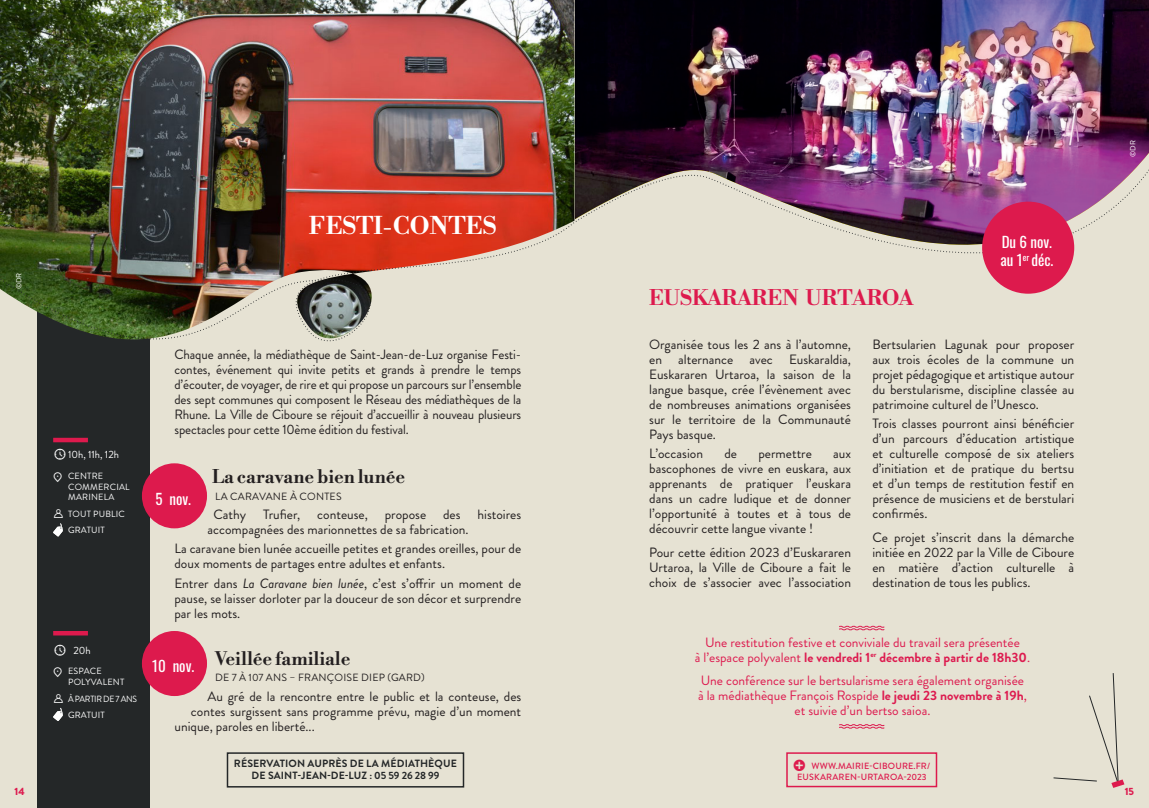
<style>
.page{position:relative;width:1149px;height:808px;background:#fff}
.page>*{position:absolute;margin:0;border:0;box-sizing:border-box;transform-origin:0 0}
.titres_festivals{font:24px "Libre Bodoni";color:#fff}
.titres_festivals-2{font:21px "Libre Bodoni";color:#dd1a4d}
.titre_évent{font:18px "Libre Bodoni";color:#231f20}
.dates_rond{font:15px "Oswald";color:#fff}
.descriptif_spectacle{font:13.5px/15px "Brandon Grotesque";color:#231f20;text-align:justify}
.descriptif_spectacle-2{font:13.5px "Brandon Grotesque";color:#dd1b4f}
.descriptif_spectacle-3{font:700 13.5px "Brandon Grotesque";color:#dd1b4f}
.GRATUIT_TOUT_PUBLIC{font:700 10.5px/12.6px "Brandon Grotesque";letter-spacing:.01em;color:#242728;text-align:center}
.nom_cie{font:10.5px "Brandon Grotesque";letter-spacing:.02em;color:#231f20}
.listes_horaires_events{font:10.5px "Brandon Grotesque";color:#fff}
.t1{font:900 10.5px "Brandon Grotesque";color:#dd1b4f}
.listes_horaires_events-2{font:9px/10.8px "Brandon Grotesque";letter-spacing:.02em;color:#fff}
.bouton_resa___site_internet{font:500 9px/10.8px "Brandon Grotesque";letter-spacing:.02em;color:#dd1a4d}
.listes_horaires_events-3{font:9px "Brandon Grotesque";letter-spacing:-.03em;color:#fff;scale:.95 1}
.paragraphes{font:7.5px "Brandon Grotesque";color:#fff}
.s1{font-family:"Aquawax Pro Pictograms";font-size:13.5px}
.s2{font-style:italic}
.s3{font-weight:400}
.s4{font-weight:700}
</style>
<div class="page">
<div style="left:571px;top:0;width:577px;height:808px;background:#e6e2d3"></div>
<img style="left:574px;top:0;width:574px;height:128px">
<div style="left:0;top:0;width:574px;height:808px;background:#e6e2d3"></div>
<div style="left:37px;top:0;width:113px;height:808px;background:#242728"></div>
<hr style="left:53px;top:438px;width:35px;height:4px;background:#dd1a4d">
<hr style="left:53px;top:631px;width:35px;height:4px;background:#dd1a4d">
<img style="left:0;top:0;width:574px;height:128px">
<svg style="left:79px;top:330px;width:122px;height:10px"></svg>
<img style="left:0;top:128px;width:1148px;height:202px">
<div style="left:142px;top:463px;width:65px;height:65px;background:#dd1a4d;border-radius:50%"></div>
<div style="left:142px;top:631px;width:65px;height:65px;background:#dd1a4d;border-radius:50%"></div>
<div style="left:981px;top:202px;width:92px;height:92px;background:#dd1a4d;border-radius:50%"></div>
<svg style="left:1053px;top:673px;width:71px;height:115px"></svg>
<svg style="left:839px;top:625px;width:45px;height:6px"></svg>
<svg style="left:839px;top:724px;width:45px;height:5px"></svg>
<div style="left:227px;top:752px;width:237px;height:35px;border:2px solid #242728"></div>
<div style="left:786px;top:752px;width:150px;height:35px;border:2px solid #dd1a4d"></div>
<svg style="left:53px;top:523px;width:10px;height:13px"></svg>
<svg style="left:53px;top:707px;width:10px;height:14px"></svg>
<p class="paragraphes" style="left:14px;top:289px;width:18px;rotate:-90deg">©DR</p>
<p class="listes_horaires_events" style="left:68px;top:447px;width:52px">10h, 11h, 12h</p>
<p class="listes_horaires_events-2" style="left:68px;top:470px;width:63px;text-indent:-15px"><span class="s1">l</span> CENTRE<br>COMMERCIAL<br>MARINELA</p>
<p class="listes_horaires_events-2" style="left:68px;top:509px;width:58px">TOUT PUBLIC</p>
<p class="listes_horaires_events-2" style="left:68px;top:525px;width:38px">GRATUIT</p>
<p class="listes_horaires_events" style="left:73px;top:643px;width:19px">20h</p>
<p class="listes_horaires_events-2" style="left:68px;top:666px;width:58px;text-indent:-15px"><span class="s1">l</span> ESPACE<br>POLYVALENT</p>
<p class="listes_horaires_events-3" style="left:68px;top:692px;width:74px">À PARTIR DE 7 ANS</p>
<p class="listes_horaires_events-2" style="left:68px;top:709px;width:38px">GRATUIT</p>
<p class="titres_festivals" style="left:309px;top:206px;width:189px">FESTI-CONTES</p>
<p class="descriptif_spectacle" style="left:174px;top:347px;width:348px">Chaque année, la médiathèque de Saint-Jean-de-Luz organise Festi&shy;contes, événement qui invite petits et grands à prendre le temps d’écouter, de voyager, de rire et qui propose un parcours sur l’ensemble des sept communes qui composent le Réseau des médiathèques de la Rhune. La Ville de Ciboure se réjouit d’accueillir à nouveau plusieurs spectacles pour cette 10ème édition du festival.</p>
<p class="titre_évent" style="left:212px;top:462px;width:194px">La caravane bien lunée</p>
<p class="nom_cie" style="left:215px;top:489px;width:128px">LA CARAVANE À CONTES</p>
<p class="descriptif_spectacle" style="left:207px;top:507px;width:315px;text-indent:6px">Cathy Trufier, conteuse, propose des histoires accompagnées des marionnettes de sa fabrication.</p>
<p class="descriptif_spectacle" style="left:174px;top:541px;width:348px">La caravane bien lunée accueille petites et grandes oreilles, pour de doux moments de partages entre adultes et enfants.</p>
<p class="descriptif_spectacle" style="left:174px;top:575px;width:348px">Entrer dans <span class="s2">La Caravane bien lunée</span>, c’est s’offrir un moment de pause, se laisser dorloter par la douceur de son décor et surprendre par les mots.</p>
<p class="titre_évent" style="left:215px;top:643px;width:137px">Veillée familiale</p>
<p class="nom_cie" style="left:215px;top:671px;width:211px">DE 7 À 107 ANS – FRANÇOISE DIEP (GARD)</p>
<p class="descriptif_spectacle" style="left:207px;top:689px;width:315px">Au gré de la rencontre entre le public et la conteuse, des</p>
<p class="descriptif_spectacle" style="left:191px;top:704px;width:332px">contes surgissent sans programme prévu, magie d’un moment</p>
<p class="descriptif_spectacle" style="left:174px;top:719px;width:142px">unique, paroles en liberté...</p>
<p class="dates_rond" style="left:155px;top:485px;width:37px">5 nov.</p>
<p class="dates_rond" style="left:152px;top:653px;width:44px">10 nov.</p>
<p class="titres_festivals-2" style="left:649px;top:280px;width:265px">EUSKARAREN URTAROA</p>
<p class="dates_rond" style="left:1001px;top:228px;width:52px">Du 6 nov.</p>
<p class="dates_rond" style="left:1000px;top:246px;width:54px">au 1<sup>er</sup> déc.</p>
<p class="descriptif_spectacle" style="left:649px;top:337px;width:203px">Organisée tous les 2 ans à l’automne, en alternance avec Euskaraldia, Euskararen Urtaroa, la saison de la langue basque, crée l’évènement avec de nombreuses animations organisées sur le territoire de la Communauté Pays basque.</p>
<p class="descriptif_spectacle" style="left:649px;top:446px;width:55px">L’occasion</p>
<p class="descriptif_spectacle" style="left:724px;top:446px;width:14px">de</p>
<p class="descriptif_spectacle" style="left:758px;top:446px;width:55px">permettre</p>
<p class="descriptif_spectacle" style="left:649px;top:446px;width:203px;text-indent:184px">aux bascophones de vivre en euskara, aux apprenants de pratiquer l’euskara dans un cadre ludique et de donner l’opportunité à toutes et à tous de découvrir cette langue vivante !</p>
<p class="descriptif_spectacle" style="left:649px;top:545px;width:203px">Pour cette édition 2023 d’Euskararen Urtaroa, la Ville de Ciboure a fait le choix de s’associer avec l’association</p>
<p class="descriptif_spectacle" style="left:872px;top:337px;width:203px">Bertsularien Lagunak pour proposer aux trois écoles de la commune un projet pédagogique et artistique autour du berstularisme, discipline classée au patrimoine culturel de l’Unesco.</p>
<p class="descriptif_spectacle" style="left:872px;top:416px;width:203px">Trois classes pourront ainsi bénéficier d’un parcours d’éducation artistique et culturelle composé de six ateliers d’initiation et de pratique du bertsu et d’un temps de restitution festif en présence de musiciens et de berstulari confirmés.</p>
<p class="descriptif_spectacle" style="left:872px;top:530px;width:203px">Ce projet s’inscrit dans la démarche initiée en 2022 par la Ville de Ciboure en matière d’action culturelle à destination de tous les publics.</p>
<p class="descriptif_spectacle-2" style="left:705px;top:633px;width:316px">Une restitution festive et conviviale du travail sera présentée</p>
<p class="descriptif_spectacle-3" style="left:694px;top:648px;width:336px"><span class="s3">à l’espace polyvalent</span> le vendredi 1<sup>er</sup> décembre à partir de 18h30<span class="s3">.</span></p>
<p class="descriptif_spectacle-2" style="left:700px;top:671px;width:324px">Une conférence sur le bertsularisme sera également organisée</p>
<p class="descriptif_spectacle-2" style="left:698px;top:686px;width:330px">à la médiathèque François Rospide <span class="s4">le jeudi 23 novembre à 19h</span>,</p>
<p class="descriptif_spectacle-2" style="left:794px;top:701px;width:137px">et suivie d’un bertso saioa.</p>
<p class="GRATUIT_TOUT_PUBLIC" style="left:234px;top:757px;width:224px">RÉSERVATION AUPRÈS DE LA MÉDIATHÈQUE<br>DE SAINT-JEAN-DE-LUZ : 05 59 26 28 99</p>
<p class="bouton_resa___site_internet" style="left:796px;top:760px;width:134px;text-indent:14px">WWW.MAIRIE-CIBOURE.FR/<br>EUSKARAREN-URTAROA-2023</p>
<p class="paragraphes" style="left:1127px;top:157px;width:18px;rotate:-90deg">©DR</p>
<p class="t1" style="left:14px;top:784px;width:12px">14</p>
<p class="t1" style="left:1124px;top:784px;width:11px">15</p>
</div>
